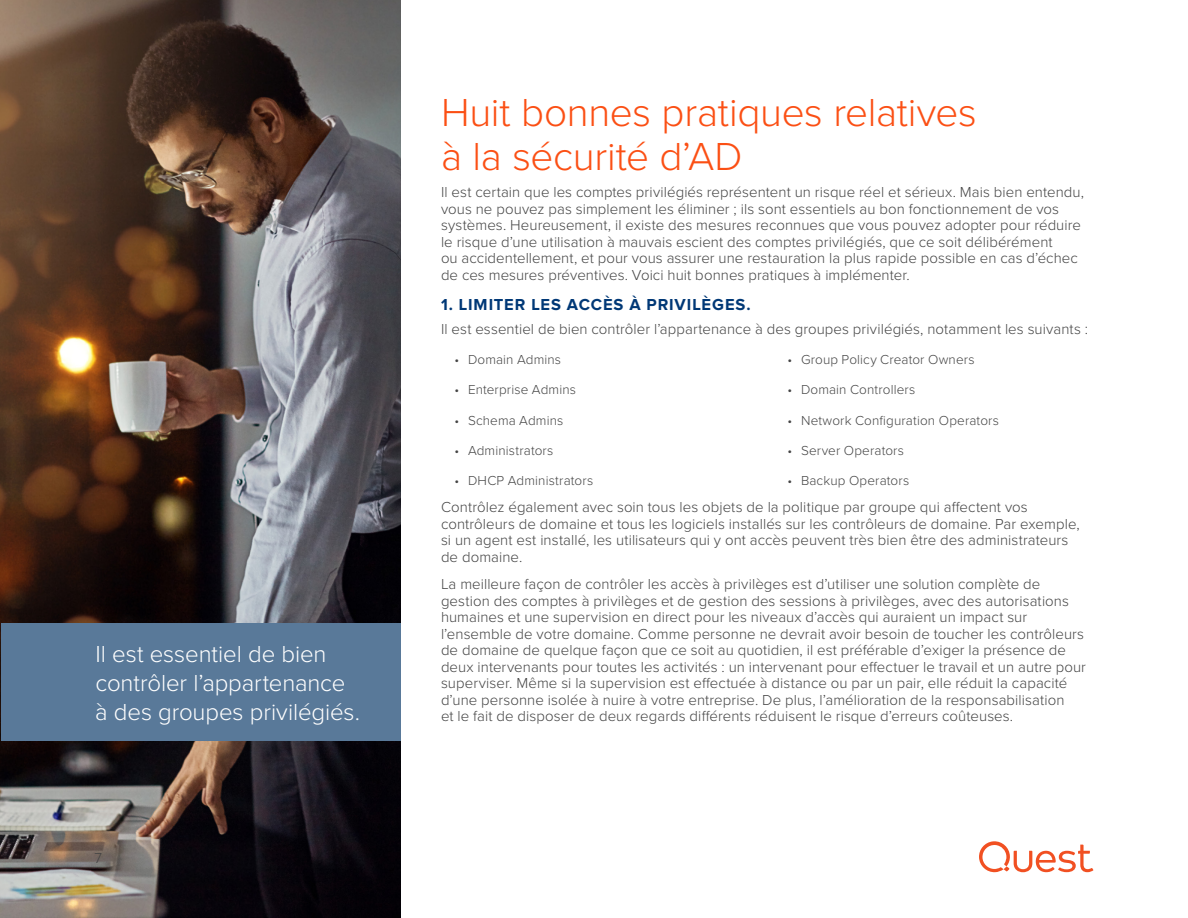
<style>
.page{position:relative;width:1188px;height:918px;background:#fff}
.page>*{position:absolute;margin:0;border:0;box-sizing:border-box;transform-origin:0 0}
.Body{font:300 40.5px/43.5px "Proxima Nova";letter-spacing:-.01em;color:#fb4f14}
.Callout_Box_Medium{font:300 24px/28.8px "Proxima Nova";letter-spacing:-.005em;color:#fff}
.Section_Heading_2{font:700 16.5px "Proxima Nova";letter-spacing:.055em;color:#003876}
.Body-2{font:300 15px/16.5px "Proxima Nova";letter-spacing:.005em;color:#444}
.t1{font:300 13.5px "Proxima Nova";letter-spacing:.01em;color:#444}
</style>
<div class="page">
<img style="left:0;top:0;width:400px;height:918px">
<svg style="left:979px;top:841px;width:114px;height:31px"></svg>
<div style="left:1px;top:623px;width:399px;height:117px;background:#597999"></div>
<p class="Callout_Box_Medium" style="left:95px;top:639px;width:266px">Il est essentiel de bien contrôler l’appartenance à des groupes privilégiés.</p>
<p class="Body-2" style="left:94px;top:849px;width:9px">7</p>
<p class="Body" style="left:441px;top:89px;width:537px">Huit bonnes pratiques relatives à la sécurité d’AD</p>
<p class="Body-2" style="left:441px;top:183px;width:645px">Il est certain que les comptes privilégiés représentent un risque réel et sérieux. Mais bien entendu, vous ne pouvez pas simplement les éliminer ; ils sont essentiels au bon fonctionnement de vos systèmes. Heureusement, il existe des mesures reconnues que vous pouvez adopter pour réduire le risque d’une utilisation à mauvais escient des comptes privilégiés, que ce soit délibérément<br>ou accidentellement, et pour vous assurer une restauration la plus rapide possible en cas d’échec de ces mesures préventives. Voici huit bonnes pratiques à implémenter.</p>
<p class="Section_Heading_2" style="left:441px;top:297px;width:311px">1. LIMITER LES ACCÈS À PRIVILÈGES.</p>
<p class="Body-2" style="left:441px;top:320px;width:649px">Il est essentiel de bien contrôler l’appartenance à des groupes privilégiés, notamment les suivants :</p>
<p class="t1" style="left:454px;top:349px;width:108px">• Domain Admins</p>
<p class="t1" style="left:454px;top:380px;width:123px">• Enterprise Admins</p>
<p class="t1" style="left:454px;top:410px;width:110px">• Schema Admins</p>
<p class="t1" style="left:454px;top:440px;width:100px">• Administrators</p>
<p class="t1" style="left:454px;top:471px;width:140px">• DHCP Administrators</p>
<p class="t1" style="left:788px;top:349px;width:189px">• Group Policy Creator Owners</p>
<p class="t1" style="left:788px;top:380px;width:129px">• Domain Controllers</p>
<p class="t1" style="left:788px;top:410px;width:213px">• Network Configuration Operators</p>
<p class="t1" style="left:788px;top:440px;width:118px">• Server Operators</p>
<p class="t1" style="left:788px;top:471px;width:123px">• Backup Operators</p>
<p class="Body-2" style="left:441px;top:499px;width:640px">Contrôlez également avec soin tous les objets de la politique par groupe qui affectent vos contrôleurs de domaine et tous les logiciels installés sur les contrôleurs de domaine. Par exemple, si un agent est installé, les utilisateurs qui y ont accès peuvent très bien être des administrateurs de domaine.</p>
<p class="Body-2" style="left:441px;top:575px;width:647px">La meilleure façon de contrôler les accès à privilèges est d’utiliser une solution complète de gestion des comptes à privilèges et de gestion des sessions à privilèges, avec des autorisations humaines et une supervision en direct pour les niveaux d’accès qui auraient un impact sur l’ensemble de votre domaine. Comme personne ne devrait avoir besoin de toucher les contrôleurs de domaine de quelque façon que ce soit au quotidien, il est préférable d’exiger la présence de deux intervenants pour toutes les activités : un intervenant pour effectuer le travail et un autre pour superviser. Même si la supervision est effectuée à distance ou par un pair, elle réduit la capacité d’une personne isolée à nuire à votre entreprise. De plus, l’amélioration de la responsabilisation<br>et le fait de disposer de deux regards différents réduisent le risque d’erreurs coûteuses.</p>
</div>
